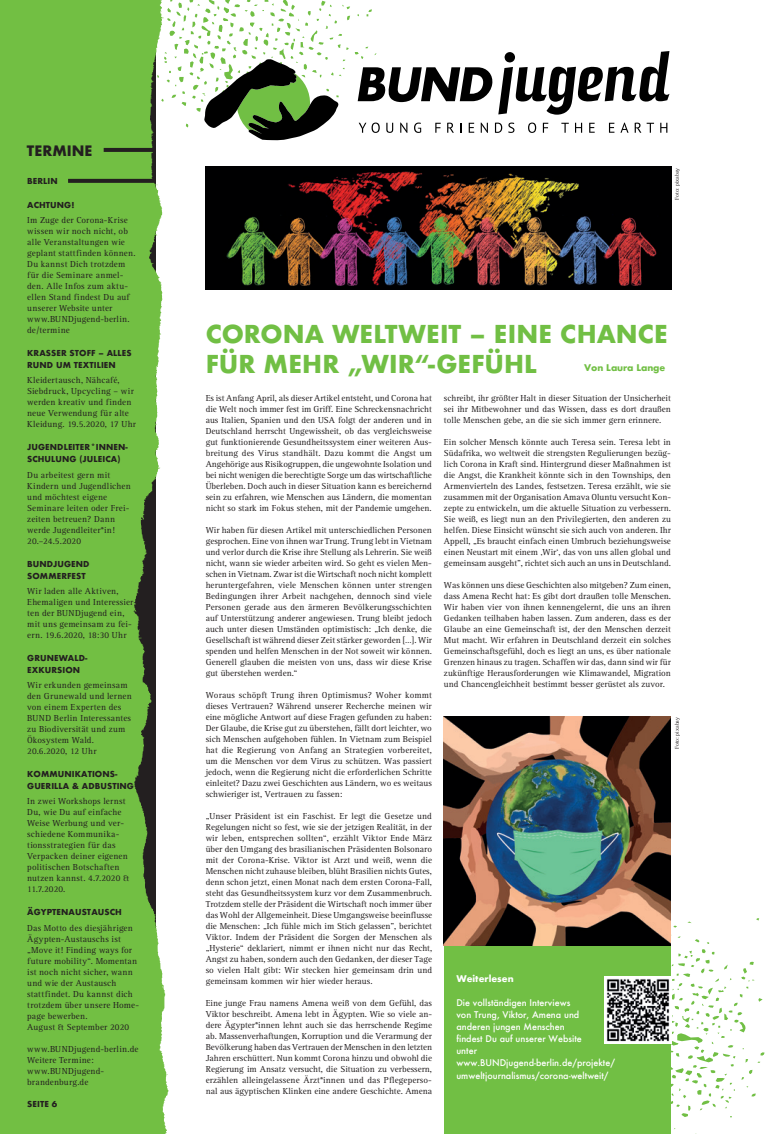
<style>
.page{position:relative;width:766px;height:1134px;background:#fff}
.page>*{position:absolute;margin:0;border:0;box-sizing:border-box;transform-origin:0 0}
.t1{font:700 24px/30px "Futura";color:#71bf44}
.t2{font:700 14px "Futura";color:#231f20}
.t3{font:9px/11px "Rotis Serif";letter-spacing:.01em;color:#231f20;text-align:justify}
.t4{font:500 9px/12px "Futura";color:#fff}
.t5{font:700 9px "Futura";letter-spacing:-.01em;color:#71bf44}
.t6{font:700 9px "Futura";color:#fff}
.t7{font:700 8px/12px "Futura";letter-spacing:.01em;color:#231f20}
.t8{font:5.5px "Rotis Serif";color:#231f20}
</style>
<div class="page">
<svg style="left:168px;top:0;width:501px;height:140px"></svg>
<svg style="left:670px;top:904px;width:95px;height:230px"></svg>
<img style="left:206px;top:166px;width:464px;height:123px">
<div style="left:444px;top:944px;width:226px;height:190px;background:#71bf44"></div>
<svg style="left:762px;top:1074px;width:3px;height:12px"></svg>
<svg style="left:762px;top:1019px;width:3px;height:12px"></svg>
<hr style="left:761px;top:1038px;width:4px;height:11px;background:#fff">
<img style="left:444px;top:716px;width:226px;height:230px">
<img style="left:604px;top:977px;width:66px;height:66px">
<img style="left:0;top:0;width:168px;height:1134px">
<hr style="left:104px;top:148px;width:50px;height:4px;background:#231f20">
<svg style="left:68px;top:179px;width:87px;height:4px"></svg>
<h2 class="t2" style="left:27px;top:141px;width:67px">TERMINE</h2>
<p class="t7" style="left:27px;top:175px;width:32px">BERLIN</p>
<p class="t7" style="left:27px;top:199px;width:49px">ACHTUNG!</p>
<p class="t3" style="left:27px;top:215px;width:110px;text-align:left">Im Zuge der Corona-Krise wissen wir noch nicht, ob alle Veranstaltungen wie geplant stattfinden können.<br>Du kannst Dich trotzdem für die Seminare anmel&shy;den. Alle Infos zum aktu&shy;ellen Stand findest Du auf unserer Website unter www.BUNDjugend-berlin. de/termine</p>
<p class="t7" style="left:27px;top:347px;width:106px">KRASSER STOFF – ALLES<br>RUND UM TEXTILIEN</p>
<p class="t3" style="left:27px;top:375px;width:110px;text-align:left">Kleidertausch, Nähcafé,<br>Siebdruck, Upcycling – wir werden kreativ und finden neue Verwendung für alte<br>Kleidung. 19.5.2020, 17 Uhr</p>
<p class="t7" style="left:27px;top:441px;width:102px">JUGENDLEITER*INNEN-<br>SCHULUNG (JULEICA)</p>
<p class="t3" style="left:27px;top:469px;width:105px;text-align:left">Du arbeitest gern mit<br>Kindern und Jugendlichen und möchtest eigene<br>Seminare leiten oder Frei&shy;zeiten betreuen? Dann werde Jugendleiter*in!<br>20.–24.5.2020</p>
<p class="t7" style="left:27px;top:558px;width:64px">BUNDJUGEND<br>SOMMERFEST</p>
<p class="t3" style="left:27px;top:586px;width:111px;text-align:left">Wir laden alle Aktiven,<br>Ehemaligen und Interessier&shy;ten der BUNDjugend ein, mit uns gemeinsam zu fei&shy;ern. 19.6.2020, 18:30 Uhr</p>
<p class="t7" style="left:27px;top:652px;width:62px">GRUNEWALD-<br>EXKURSION</p>
<p class="t3" style="left:27px;top:680px;width:106px;text-align:left">Wir erkunden gemeinsam den Grunewald und lernen von einem Experten des<br>BUND Berlin Interessantes zu Biodiversität und zum<br>Ökosystem Wald.<br>20.6.2020, 12 Uhr</p>
<p class="t7" style="left:27px;top:768px;width:108px">KOMMUNIKATIONS-<br>GUERILLA &amp; ADBUSTING</p>
<p class="t3" style="left:27px;top:796px;width:103px;text-align:left">In zwei Workshops lernst<br>Du, wie Du auf einfache<br>Weise Werbung und ver&shy;schiedene Kommunika&shy;tionsstrategien für das<br>Verpacken deiner eigenen politischen Botschaften nutzen kannst. 4.7.2020 &amp;<br>11.7.2020.</p>
<p class="t7" style="left:27px;top:906px;width:96px">ÄGYPTENAUSTAUSCH</p>
<p class="t3" style="left:27px;top:922px;width:113px;text-align:left">Das Motto des diesjährigen<br>Ägypten-Austauschs ist „Move it! Finding ways for future mobility“. Momentan ist noch nicht sicher, wann und wie der Austausch stattfindet. Du kannst dich trotzdem über unsere Home&shy;page bewerben.<br>August &amp; September 2020</p>
<p class="t3" style="left:27px;top:1043px;width:113px;text-align:left">www.BUNDjugend-berlin.de<br>Weitere Termine: www.BUNDjugend&shy;brandenburg.de</p>
<p class="t7" style="left:27px;top:1097px;width:32px">SEITE 6</p>
<p class="t8" style="left:673px;top:200px;width:34px;rotate:-90deg">Foto: pixabay</p>
<h1 class="t1" style="left:206px;top:319px;width:463px">CORONA WELTWEIT – EINE CHANCE<br>FÜR MEHR „WIR“-GEFÜHL</h1>
<p class="t5" style="left:584px;top:362px;width:83px">Von Laura Lange</p>
<p class="t3" style="left:206px;top:393px;width:228px">Es ist Anfang April, als dieser Artikel entsteht, und Corona hat die Welt noch immer fest im Griff. Eine Schreckensnachricht aus Italien, Spanien und den USA folgt der anderen und in Deutschland herrscht Ungewissheit, ob das vergleichsweise gut funktionierende Gesundheitssystem einer weiteren Aus&shy;breitung des Virus standhält. Dazu kommt die Angst um Angehörige aus Risikogruppen, die ungewohnte Isolation und bei nicht wenigen die berechtigte Sorge um das wirtschaftliche Überleben. Doch auch in dieser Situation kann es bereichernd sein zu erfahren, wie Menschen aus Ländern, die momentan nicht so stark im Fokus stehen, mit der Pandemie umgehen.</p>
<p class="t3" style="left:206px;top:525px;width:228px">Wir haben für diesen Artikel mit unterschiedlichen Personen gesprochen. Eine von ihnen war Trung. Trung lebt in Vietnam und verlor durch die Krise ihre Stellung als Lehrerin. Sie weiß nicht, wann sie wieder arbeiten wird. So geht es vielen Men&shy;schen in Vietnam. Zwar ist die Wirtschaft noch nicht komplett heruntergefahren, viele Menschen können unter strengen Bedingungen ihrer Arbeit nachgehen, dennoch sind viele Personen gerade aus den ärmeren Bevölkerungsschichten auf Unterstützung anderer angewiesen. Trung bleibt jedoch auch unter diesen Umständen optimistisch: „Ich denke, die Gesellschaft ist während dieser Zeit stärker geworden […]. Wir spenden und helfen Menschen in der Not soweit wir können.<br>Generell glauben die meisten von uns, dass wir diese Krise gut überstehen werden.“</p>
<p class="t3" style="left:206px;top:690px;width:228px">Woraus schöpft Trung ihren Optimismus? Woher kommt dieses Vertrauen? Während unserer Recherche meinen wir eine mögliche Antwort auf diese Fragen gefunden zu haben:<br>Der Glaube, die Krise gut zu überstehen, fällt dort leichter, wo sich Menschen aufgehoben fühlen. In Vietnam zum Beispiel hat die Regierung von Anfang an Strategien vorbereitet, um die Menschen vor dem Virus zu schützen. Was passiert jedoch, wenn die Regierung nicht die erforderlichen Schritte einleitet? Dazu zwei Geschichten aus Ländern, wo es weitaus schwieriger ist, Vertrauen zu fassen:</p>
<p class="t3" style="left:206px;top:811px;width:228px">„Unser Präsident ist ein Faschist. Er legt die Gesetze und Regelungen nicht so fest, wie sie der jetzigen Realität, in der wir leben, entsprechen sollten“, erzählt Viktor Ende März über den Umgang des brasilianischen Präsidenten Bolsonaro mit der Corona-Krise. Viktor ist Arzt und weiß, wenn die Menschen nicht zuhause bleiben, blüht Brasilien nichts Gutes, denn schon jetzt, einen Monat nach dem ersten Corona-Fall, steht das Gesundheitssystem kurz vor dem Zusammenbruch.<br>Trotzdem stelle der Präsident die Wirtschaft noch immer über das Wohl der Allgemeinheit. Diese Umgangsweise beeinflusse die Menschen: „Ich fühle mich im Stich gelassen”, berichtet Viktor. Indem der Präsident die Sorgen der Menschen als „Hysterie“ deklariert, nimmt er ihnen nicht nur das Recht, Angst zu haben, sondern auch den Gedanken, der dieser Tage so vielen Halt gibt: Wir stecken hier gemeinsam drin und gemeinsam kommen wir hier wieder heraus.</p>
<p class="t3" style="left:206px;top:998px;width:228px">Eine junge Frau namens Amena weiß von dem Gefühl, das Viktor beschreibt. Amena lebt in Ägypten. Wie so viele an&shy;dere Ägypter*innen lehnt auch sie das herrschende Regime ab. Massenverhaftungen, Korruption und die Verarmung der Bevölkerung haben das Vertrauen der Menschen in den letzten Jahren erschüttert. Nun kommt Corona hinzu und obwohl die Regierung im Ansatz versucht, die Situation zu verbessern, erzählen alleingelassene Ärzt*innen und das Pflegeperso&shy;nal aus ägyptischen Klinken eine andere Geschichte. Amena</p>
<p class="t3" style="left:444px;top:393px;width:228px">schreibt, ihr größter Halt in dieser Situation der Unsicherheit sei ihr Mitbewohner und das Wissen, dass es dort draußen tolle Menschen gebe, an die sie sich immer gern erinnere.</p>
<p class="t3" style="left:444px;top:437px;width:228px">Ein solcher Mensch könnte auch Teresa sein. Teresa lebt in Südafrika, wo weltweit die strengsten Regulierungen bezüg&shy;lich Corona in Kraft sind. Hintergrund dieser Maßnahmen ist die Angst, die Krankheit könnte sich in den Townships, den Armenvierteln des Landes, festsetzen. Teresa erzählt, wie sie zusammen mit der Organisation Amava Oluntu versucht Kon&shy;zepte zu entwickeln, um die aktuelle Situation zu verbessern.<br>Sie weiß, es liegt nun an den Privilegierten, den anderen zu helfen. Diese Einsicht wünscht sie sich auch von anderen. Ihr Appell, „Es braucht einfach einen Umbruch beziehungsweise einen Neustart mit einem ‚Wir‘, das von uns allen global und gemeinsam ausgeht”, richtet sich auch an uns in Deutschland.</p>
<p class="t3" style="left:444px;top:580px;width:228px">Was können uns diese Geschichten also mitgeben? Zum einen, dass Amena Recht hat: Es gibt dort draußen tolle Menschen.<br>Wir haben vier von ihnen kennengelernt, die uns an ihren Gedanken teilhaben haben lassen. Zum anderen, dass es der Glaube an eine Gemeinschaft ist, der den Menschen derzeit Mut macht. Wir erfahren in Deutschland derzeit ein solches Gemeinschaftsgefühl, doch es liegt an uns, es über nationale Grenzen hinaus zu tragen. Schaffen wir das, dann sind wir für zukünftige Herausforderungen wie Klimawandel, Migration und Chancengleichheit bestimmt besser gerüstet als zuvor.</p>
<p class="t8" style="left:673px;top:749px;width:34px;rotate:-90deg">Foto: pixabay</p>
<p class="t6" style="left:456px;top:972px;width:59px">Weiterlesen</p>
<p class="t4" style="left:456px;top:997px;width:160px">Die vollständigen Interviews<br>von Trung, Viktor, Amena und anderen jungen Menschen<br>findest Du auf unserer Website<br>unter www.BUNDjugend-berlin.de/projekte/</p>
<p class="t4" style="left:456px;top:1070px;width:154px">umweltjournalismus/corona-weltweit/</p>
</div>
